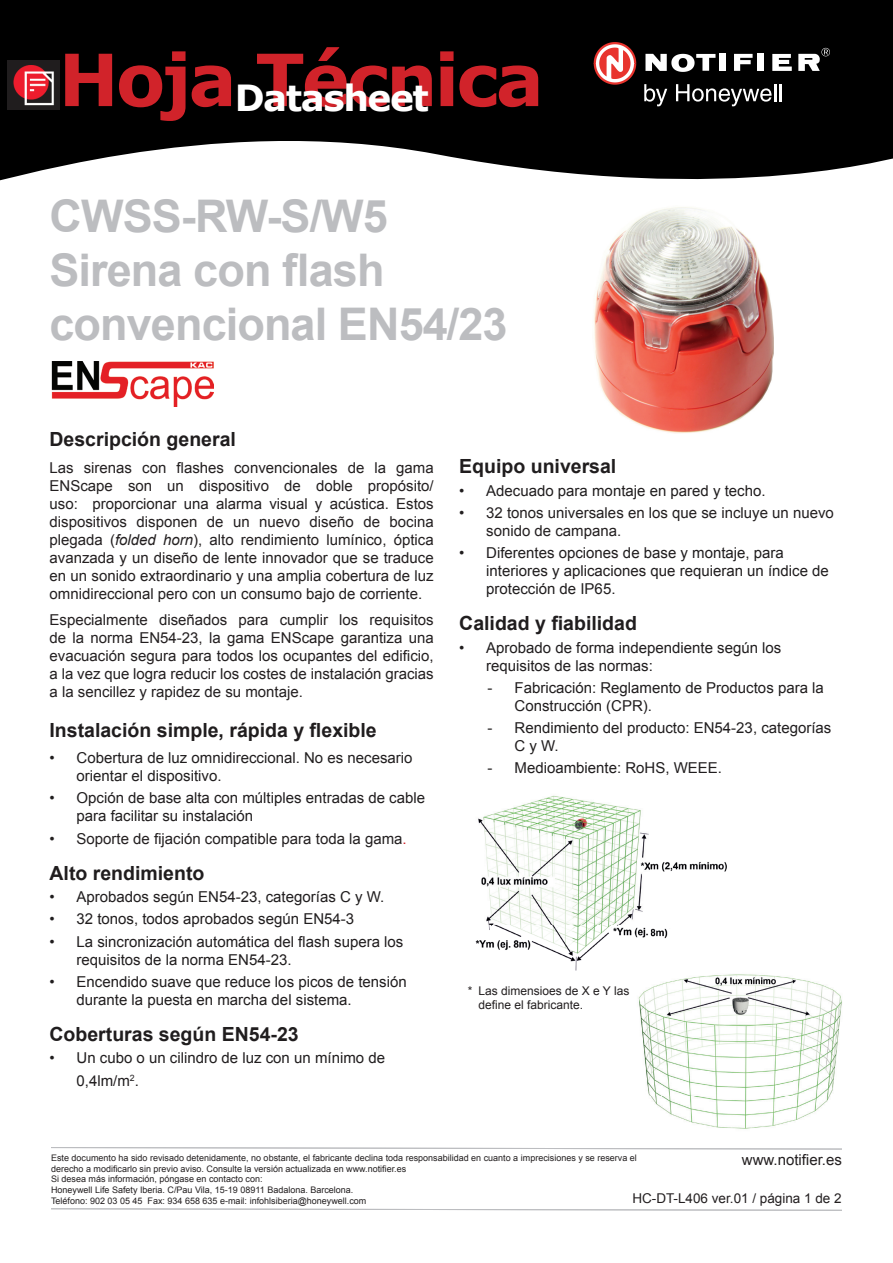
<style>
.page{position:relative;width:893px;height:1263px;background:#fff}
.page>*{position:absolute;margin:0;border:0;box-sizing:border-box;transform-origin:0 0}
.t1{font:700 72px "Verdana";letter-spacing:-.04em;color:#d1232a}
.t2{font:700 45px/54px "Arial";letter-spacing:-.02em;color:#bcbdc0}
.t3{font:700 36px "Verdana";letter-spacing:-.04em;color:#fff}
.t4{font:700 19.5px "Arial";color:#201d1e}
.t5{font:15px/18px "Arial";color:#201d1e}
.t6{font:15px/18px "Arial";color:#231f20;text-align:justify}
.t7{font:13.5px "Arial";color:#231f20}
.t8{font:12px/14.4px "Arial";color:#231f20}
.t9{font:9px/10.8px "Arial";color:#231f20}
.s1{font-style:italic}
.s2{color:#d1232a}
</style>
<div class="page">
<img style="left:594px;top:207px;width:180px;height:227px">
<svg style="left:51px;top:1147px;width:791px;height:2px"></svg>
<svg style="left:51px;top:1208px;width:791px;height:2px"></svg>
<img style="left:51px;top:362px;width:163px;height:44px">
<img style="left:475px;top:795px;width:175px;height:176px">
<img style="left:650px;top:862px;width:77px;height:77px">
<img style="left:638px;top:974px;width:204px;height:155px">
<img style="left:635px;top:962px;width:15px;height:9px">
<svg style="left:0;top:0;width:893px;height:181px;background:#1d1d1d"></svg>
<div style="left:719px;top:54px;width:7px;height:17px;background:#fff"></div>
<svg style="left:734px;top:54px;width:19px;height:17px"></svg>
<div style="left:757px;top:54px;width:7px;height:17px;background:#fff"></div>
<svg style="left:772px;top:54px;width:20px;height:17px"></svg>
<svg style="left:645px;top:54px;width:70px;height:18px"></svg>
<svg style="left:594px;top:42px;width:42px;height:43px"></svg>
<svg style="left:798px;top:48px;width:32px;height:23px"></svg>
<svg style="left:644px;top:84px;width:23px;height:22px"></svg>
<svg style="left:676px;top:84px;width:105px;height:22px"></svg>
<img style="left:8px;top:60px;width:51px;height:50px">
<h1 class="t1" style="left:59px;top:29px;width:487px">Hoja Técnica</h1>
<h3 class="t3" style="left:235px;top:72px;width:196px">Datasheet</h3>
<h2 class="t2" style="left:50px;top:190px;width:460px">CWSS-RW-S/W5<br>Sirena con flash convencional EN54/23</h2>
<h3 class="t4" style="left:50px;top:426px;width:188px">Descripción general</h3>
<p class="t6" style="left:50px;top:458px;width:386px">Las sirenas con flashes convencionales de la gama ENScape son un dispositivo de doble propósito/ uso: proporcionar una alarma visual y acústica. Estos dispositivos disponen de un nuevo diseño de bocina plegada (<span class="s1">folded horn</span>), alto rendimiento lumínico, óptica avanzada y un diseño de lente innovador que se traduce en un sonido extraordinario y una amplia cobertura de luz omnidireccional pero con un consumo bajo de corriente.</p>
<p class="t6" style="left:50px;top:611px;width:386px">Especialmente diseñados para cumplir los requisitos de la norma EN54-23, la gama ENScape garantiza una evacuación segura para todos los ocupantes del edificio, a la vez que logra reducir los costes de instalación gracias a la sencillez y rapidez de su montaje.</p>
<h3 class="t4" style="left:50px;top:717px;width:329px">Instalación simple, rápida y flexible</h3>
<p class="t5" style="left:77px;top:749px;width:337px;text-indent:-27px">• Cobertura de luz omnidireccional. No es necesario orientar el dispositivo.</p>
<p class="t5" style="left:77px;top:789px;width:350px;text-indent:-27px">• Opción de base alta con múltiples entradas de cable para facilitar su instalación</p>
<p class="t6" style="left:50px;top:829px;width:359px">• Soporte de fijación compatible para toda la gama<span class="s2">.</span></p>
<h3 class="t4" style="left:50px;top:860px;width:156px">Alto rendimiento</h3>
<p class="t5" style="left:50px;top:888px;width:336px">• Aprobados según EN54-23, categorías C y W.</p>
<p class="t5" style="left:50px;top:910px;width:306px">• 32 tonos, todos aprobados según EN54-3</p>
<p class="t5" style="left:77px;top:932px;width:328px;text-indent:-27px">• La sincronización automática del flash supera los requisitos de la norma EN54-23.</p>
<p class="t5" style="left:77px;top:973px;width:332px;text-indent:-27px">• Encendido suave que reduce los picos de tensión durante la puesta en marcha del sistema.</p>
<h3 class="t4" style="left:50px;top:1021px;width:251px">Coberturas según EN54-23</h3>
<p class="t5" style="left:77px;top:1047px;width:310px;line-height:22.5px;text-indent:-27px">• Un cubo o un cilindro de luz con un mínimo de<br>0,4lm/m<sup>2</sup>.</p>
<h3 class="t4" style="left:459px;top:454px;width:159px">Equipo universal</h3>
<p class="t5" style="left:459px;top:482px;width:308px">• Adecuado para montaje en pared y techo.</p>
<p class="t6" style="left:486px;top:504px;width:349px;text-indent:-27px">• 32 tonos universales en los que se incluye un nuevo sonido de campana.</p>
<p class="t5" style="left:486px;top:544px;width:344px;text-indent:-27px">• Diferentes opciones de base y montaje, para interiores y aplicaciones que requieran un índice de protección de IP65.</p>
<h3 class="t4" style="left:459px;top:610px;width:179px">Calidad y fiabilidad</h3>
<p class="t5" style="left:486px;top:638px;width:297px;text-indent:-27px">• Aprobado de forma independiente según los requisitos de las normas:</p>
<p class="t5" style="left:514px;top:679px;width:311px;text-indent:-27px">- Fabricación: Reglamento de Productos para la<br>Construcción (CPR).</p>
<p class="t5" style="left:514px;top:719px;width:318px;text-indent:-27px">- Rendimiento del producto: EN54-23, categorías<br>C y W.</p>
<p class="t5" style="left:487px;top:759px;width:236px">- Medioambiente: RoHS, WEEE.</p>
<p class="t8" style="left:478px;top:983px;width:152px;text-indent:-11px">* Las dimensioes de X e Y las define el fabricante.</p>
<p class="t9" style="left:51px;top:1152px;width:587px">Este documento ha sido revisado detenidamente, no obstante, el fabricante declina toda responsabilidad en cuanto a imprecisiones y se reserva el derecho a modificarlo sin previo aviso. Consulte la versión actualizada en www.notifier.es<br>Si desea más información, póngase en contacto con:<br>Honeywell Life Safety Iberia. C/Pau Vila, 15-19 08911 Badalona. Barcelona.<br>Teléfono: 902 03 05 45 Fax: 934 658 635 e-mail: infohlsiberia@honeywell.com</p>
<p class="t6" style="left:742px;top:1151px;width:102px">www.notifier.es</p>
<p class="t7" style="left:632px;top:1189px;width:211px">HC-DT-L406 ver.01 / página 1 de 2</p>
</div>
